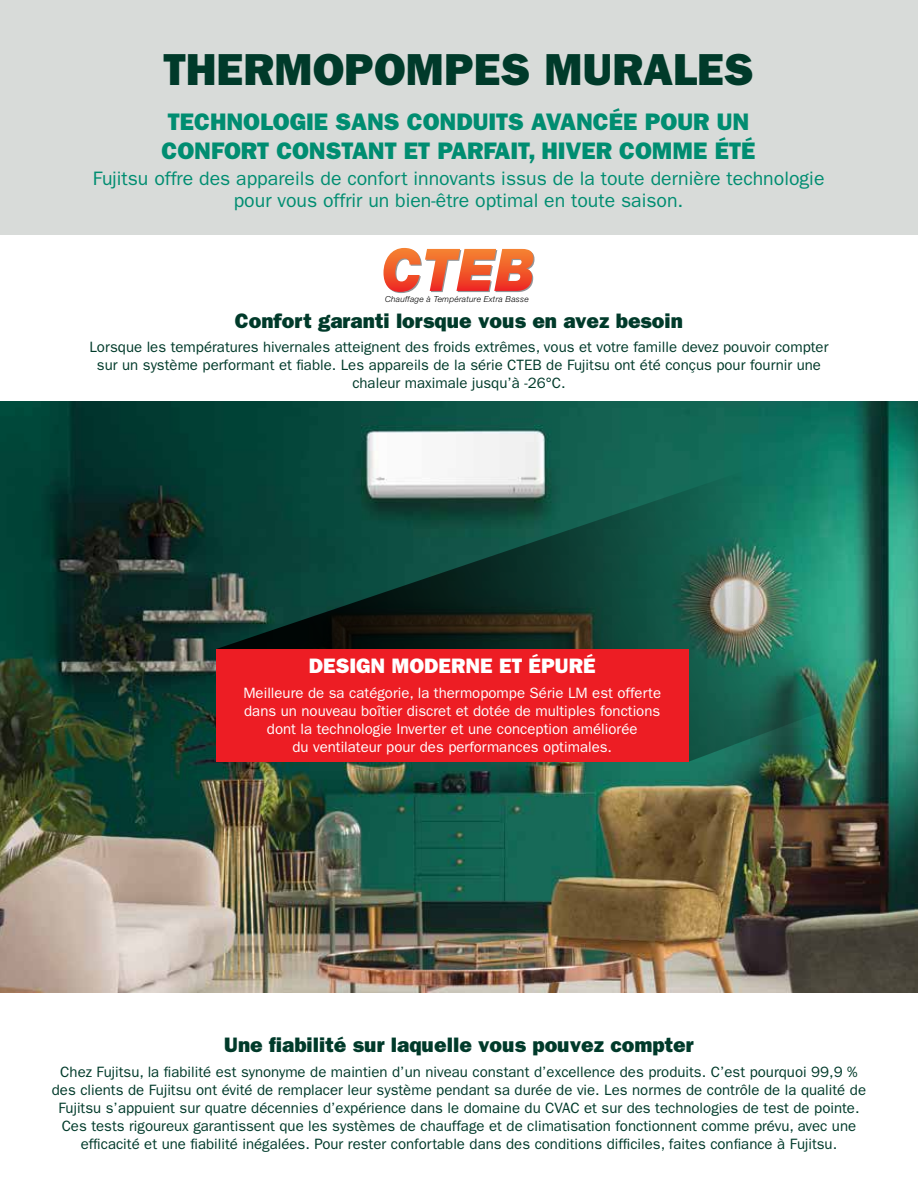
<style>
.page{position:relative;width:918px;height:1188px;background:#fff}
.page>*{position:absolute;margin:0;border:0;box-sizing:border-box;transform-origin:0 0}
.t1{font:45px "ITC Franklin Gothic Std Hvy";color:#003a2a}
.t2{font:24px/28.8px "ITC Franklin Gothic Std Hvy";color:#008d71}
.t3{font:21px "ITC Franklin Gothic Std Hvy";color:#003a2a}
.t4{font:21px "ITC Franklin Gothic Std Hvy";color:#fff}
.t5{font:19.5px/22.5px "ITC Franklin Gothic Std";color:#008d71;text-align:center}
.t6{font:15px/18px "ITC Franklin Gothic Std";color:#003a2a;text-align:center}
.t7{font:15px/18px "ITC Franklin Gothic Std";color:#fff;text-align:center}
.t8{font:italic 300 8.25px "Helvetica Neue LT Std";letter-spacing:.03em;color:#000}
</style>
<div class="page">
<div style="left:0;top:0;width:918px;height:234px;background:#d8dbd9"></div>
<img style="left:0;top:401px;width:918px;height:592px">
<img style="left:216px;top:412px;width:702px;height:350px">
<div style="left:216px;top:649px;width:472px;height:113px;background:#ed1d24"></div>
<hr style="left:917px;top:401px;width:1px;height:216px;background:#d8dbd9">
<hr style="left:917px;top:825px;width:1px;height:168px;background:#d8dbd9">
<svg style="left:383px;top:248px;width:152px;height:45px"></svg>
<h1 class="t1" style="left:163px;top:43px;width:592px">THERMOPOMPES MURALES</h1>
<h2 class="t2" style="left:162px;top:108px;width:595px">TECHNOLOGIE SANS CONDUITS AVANCÉE POUR UN<br>CONFORT CONSTANT ET PARFAIT, HIVER COMME ÉTÉ</h2>
<h3 class="t5" style="left:93px;top:167px;width:733px">Fujitsu offre des appareils de confort innovants issus de la toute dernière technologie pour vous offrir un bien-être optimal en toute saison.</h3>
<p class="t8" style="left:385px;top:294px;width:145px">Chauffage à Température Extra Basse</p>
<h3 class="t3" style="left:235px;top:308px;width:450px">Confort garanti lorsque vous en avez besoin</h3>
<p class="t6" style="left:89px;top:338px;width:741px">Lorsque les températures hivernales atteignent des froids extrêmes, vous et votre famille devez pouvoir compter sur un système performant et fiable. Les appareils de la série CTEB de Fujitsu ont été conçus pour fournir une chaleur maximale jusqu’à -26°C.</p>
<h3 class="t4" style="left:309px;top:654px;width:288px">DESIGN MODERNE ET ÉPURÉ</h3>
<p class="t7" style="left:243px;top:684px;width:419px">Meilleure de sa catégorie, la thermopompe Série LM est offerte dans un nouveau boîtier discret et dotée de multiples fonctions dont la technologie Inverter et une conception améliorée<br>du ventilateur pour des performances optimales.</p>
<h3 class="t3" style="left:224px;top:1033px;width:471px">Une fiabilité sur laquelle vous pouvez compter</h3>
<p class="t6" style="left:52px;top:1063px;width:816px">Chez Fujitsu, la fiabilité est synonyme de maintien d’un niveau constant d’excellence des produits. C’est pourquoi 99,9 % des clients de Fujitsu ont évité de remplacer leur système pendant sa durée de vie. Les normes de contrôle de la qualité de Fujitsu s’appuient sur quatre décennies d’expérience dans le domaine du CVAC et sur des technologies de test de pointe.<br>Ces tests rigoureux garantissent que les systèmes de chauffage et de climatisation fonctionnent comme prévu, avec une efficacité et une fiabilité inégalées. Pour rester confortable dans des conditions difficiles, faites confiance à Fujitsu.</p>
</div>
